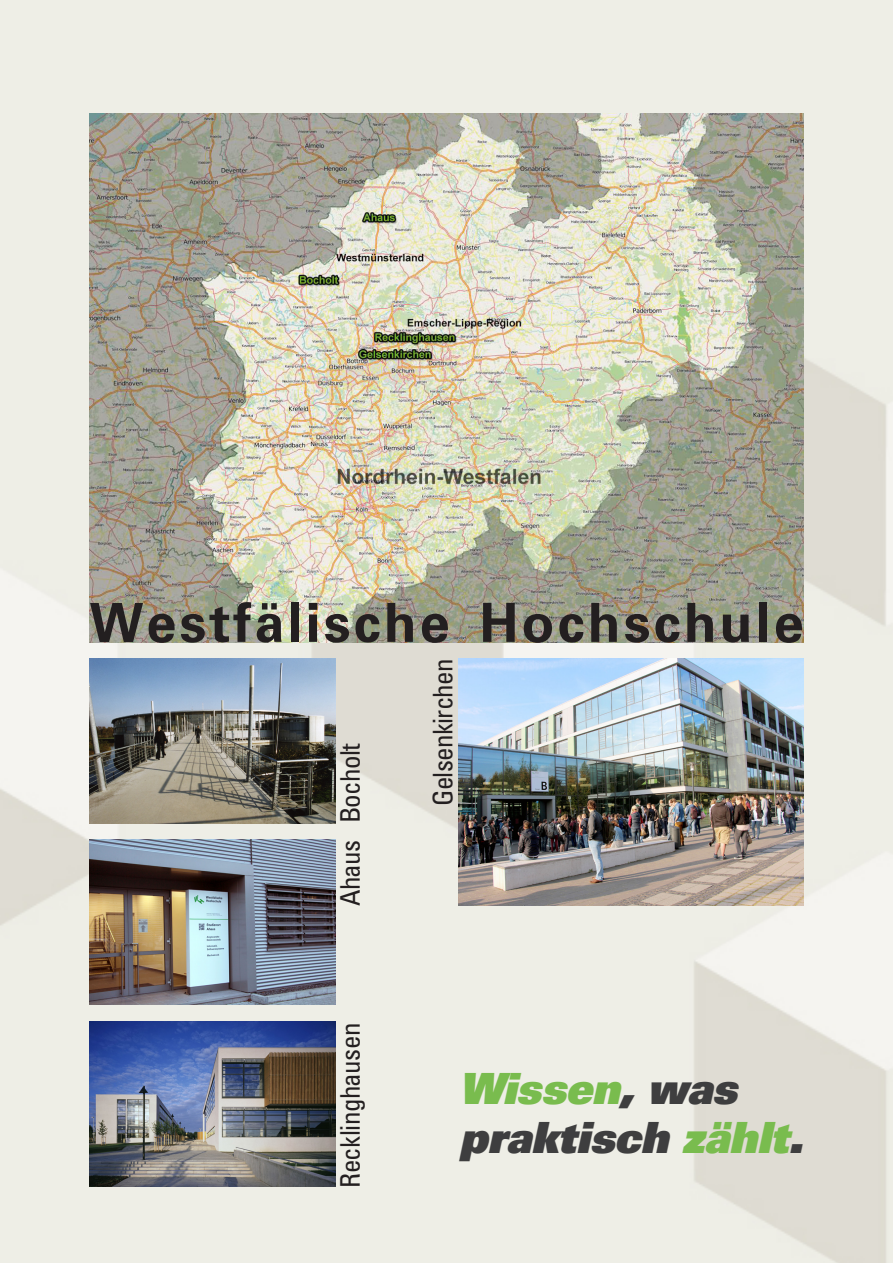
<style>
.page{position:relative;width:893px;height:1263px;background:#fff}
.page>*{position:absolute;margin:0;border:0;box-sizing:border-box;transform-origin:0 0}
.t1{font:700 54px "Univers LT Std";letter-spacing:.055em;color:#231f20}
.t2{font:43.05px/49.5px "Univers LT Std X Black Obl";letter-spacing:-.01em;color:#3e3e3f}
.t3{font:condensed 27px "Univers LT Std";letter-spacing:-.025em;color:#231f20}
.s1{color:#79bc4e}
</style>
<div class="page">
<img style="left:0;top:0;width:893px;height:1263px">
<img style="left:89px;top:114px;width:715px;height:528px">
<img style="left:89px;top:658px;width:247px;height:165px">
<img style="left:89px;top:1021px;width:247px;height:165px">
<img style="left:459px;top:658px;width:345px;height:248px">
<img style="left:89px;top:840px;width:247px;height:164px">
<h1 class="t1" style="left:89px;top:591px;width:716px">Westfälische Hochschule</h1>
<p class="t3" style="left:333px;top:823px;width:81px;rotate:-90deg">Bocholt</p>
<p class="t3" style="left:333px;top:906px;width:68px;rotate:-90deg">Ahaus</p>
<p class="t3" style="left:333px;top:1188px;width:167px;rotate:-90deg">Recklinghausen</p>
<p class="t3" style="left:426px;top:806px;width:149px;rotate:-90deg">Gelsenkirchen</p>
<h2 class="t2" style="left:459px;top:1063px;width:345px"><span class="s1">Wissen</span>, was praktisch <span class="s1">zählt</span>.</h2>
</div>
